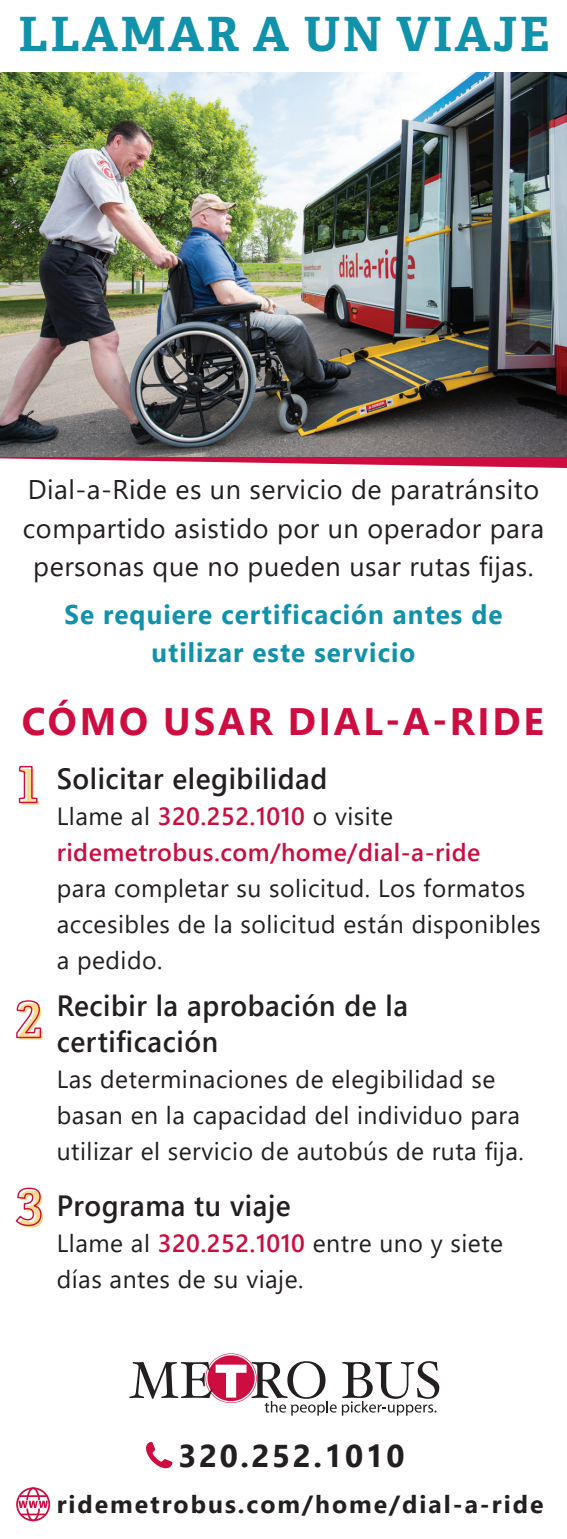
<style>
.page{position:relative;width:567px;height:1539px;background:#fff}
.page>*{position:absolute;margin:0;border:0;box-sizing:border-box;transform-origin:0 0}
.t1{font:700 47.25px "Adelle PE";letter-spacing:.05em;color:#1092ab}
.t2{font:700 38.25px "Segoe UI";letter-spacing:.075em;color:#cd0d40}
.t3{font:700 31.5px "Segoe UI";letter-spacing:.08em;color:#231f20}
.t4{font:600 29.25px/36px "Segoe UI";letter-spacing:.02em;color:#231f20;scale:.96 1}
.t5{font:27px/38.2px "Segoe UI";letter-spacing:.02em;color:#231f20;text-align:center}
.t6{font:700 27px/38.2px "Segoe UI";letter-spacing:.04em;color:#1092ab;text-align:center;scale:.96 1}
.t7{font:24.75px/36px "Segoe UI";letter-spacing:.02em;color:#231f20}
.t8{font:600 24.75px/36px "Segoe UI";letter-spacing:.02em;color:#cd0d40}
.t9{font:700 24.75px "Segoe UI";letter-spacing:.08em;color:#231f20}
.s1{font-weight:400;color:#231f20}
.s2{font-weight:600;color:#cd0d40}
</style>
<div class="page">
<svg style="left:0;top:456px;width:567px;height:12px"></svg>
<img style="left:0;top:73px;width:567px;height:383px">
<svg style="left:16px;top:1000px;width:27px;height:40px"></svg>
<svg style="left:15px;top:1187px;width:28px;height:41px"></svg>
<svg style="left:18px;top:765px;width:21px;height:40px"></svg>
<svg style="left:129px;top:1353px;width:310px;height:63px"></svg>
<svg style="left:146px;top:1442px;width:27px;height:26px"></svg>
<div style="left:16px;top:1487px;width:34px;height:34px;border:2px solid #cd0d40;border-radius:50%"></div>
<svg style="left:18px;top:1487px;width:30px;height:35px"></svg>
<h1 class="t1" style="left:19px;top:0;width:532px">LLAMAR A UN VIAJE</h1>
<p class="t5" style="left:23px;top:468px;width:523px">Dial-a-Ride es un servicio de paratránsito compartido asistido por un operador para personas que no pueden usar rutas fijas.</p>
<p class="t6" style="left:64px;top:593px;width:458px">Se requiere certificación antes de utilizar este servicio</p>
<h2 class="t2" style="left:22px;top:686px;width:524px">CÓMO USAR DIAL-A-RIDE</h2>
<p class="t4" style="left:57px;top:758px;width:284px">Solicitar elegibilidad</p>
<p class="t8" style="left:57px;top:796px;width:425px"><span class="s1">Llame al</span> 320.252.1010 <span class="s1">o visite </span>ridemetrobus.com/home/dial-a-ride</p>
<p class="t7" style="left:57px;top:868px;width:486px">para completar su solicitud. Los formatos accesibles de la solicitud están disponibles a pedido.</p>
<p class="t4" style="left:57px;top:985px;width:368px">Recibir la aprobación de la certificación</p>
<p class="t7" style="left:57px;top:1059px;width:469px">Las determinaciones de elegibilidad se basan en la capacidad del individuo para utilizar el servicio de autobús de ruta fija.</p>
<p class="t4" style="left:57px;top:1186px;width:245px">Programa tu viaje</p>
<p class="t7" style="left:57px;top:1223px;width:448px">Llame al <span class="s2">320.252.1010</span> entre uno y siete días antes de su viaje.</p>
<p class="t3" style="left:179px;top:1426px;width:227px">320.252.1010</p>
<p class="t9" style="left:57px;top:1480px;width:488px">ridemetrobus.com/home/dial-a-ride</p>
</div>
